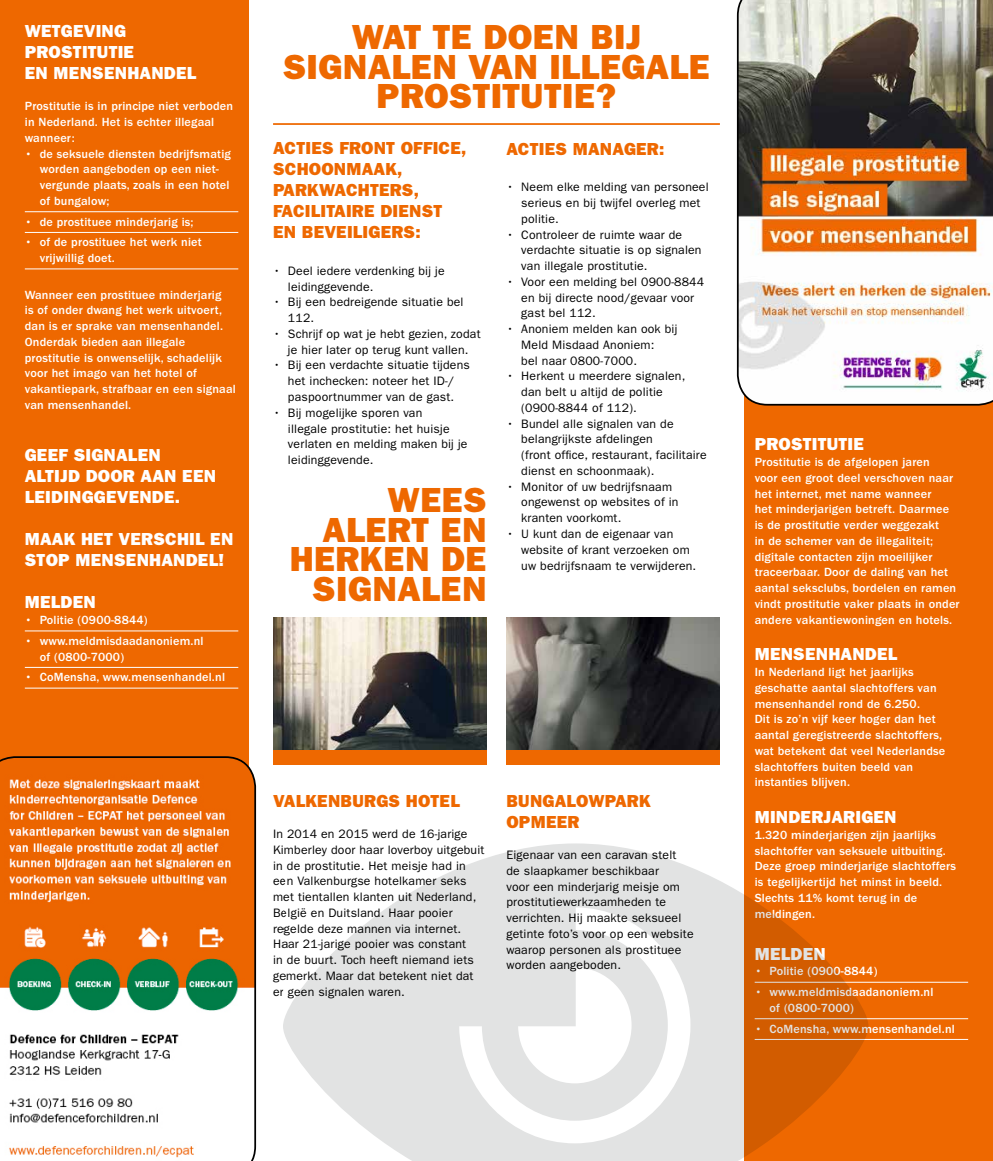
<style>
.page{position:relative;width:993px;height:1161px;background:#fff}
.page>*{position:absolute;margin:0;border:0;box-sizing:border-box;transform-origin:0 0}
.t1{font:35px/29.8px "ITC Franklin Gothic Std Hvy";letter-spacing:.015em;color:#ee6800;text-align:center}
.t2{font:17.5px/21px "ITC Franklin Gothic Std Hvy";letter-spacing:.015em;color:#fff}
.t3{font:17.5px/21px "ITC Franklin Gothic Std Hvy";letter-spacing:.015em;color:#ee6800}
.t4{font:12.25px/15.8px "ITC Franklin Gothic Std";letter-spacing:.015em;color:#000}
.t5{font:500 12.25px/15.8px "ITC Franklin Gothic Std";letter-spacing:.015em;color:#fff}
</style>
<div class="page">
<div style="left:0;top:0;width:248px;height:774px;background:#ee6800"></div>
<div style="left:744px;top:387px;width:248px;height:774px;background:#ee6800"></div>
<hr style="left:25px;top:211px;width:213px;height:1px;background:#fff">
<hr style="left:25px;top:232px;width:213px;height:1px;background:#fff">
<hr style="left:25px;top:268px;width:213px;height:1px;background:#fff">
<hr style="left:25px;top:630px;width:213px;height:1px;background:#fff">
<hr style="left:25px;top:667px;width:213px;height:1px;background:#fff">
<hr style="left:25px;top:688px;width:213px;height:1px;background:#fff">
<hr style="left:754px;top:982px;width:213px;height:1px;background:#fff">
<hr style="left:754px;top:1018px;width:213px;height:1px;background:#fff">
<hr style="left:754px;top:1039px;width:213px;height:1px;background:#fff">
<svg style="left:283px;top:843px;width:585px;height:318px;fill:#e2e3e3"></svg>
<img style="left:273px;top:618px;width:213px;height:132px">
<div style="left:273px;top:750px;width:213px;height:14px;background:#ee6800"></div>
<img style="left:506px;top:618px;width:213px;height:132px">
<div style="left:506px;top:750px;width:213px;height:14px;background:#ee6800"></div>
<hr style="left:273px;top:123px;width:446px;height:2px;background:#ee6800">
<svg style="left:0;top:756px;width:256px;height:405px"></svg>
<img style="left:736px;top:0;width:256px;height:406px">
<h2 class="t2" style="left:25px;top:20px;width:173px">WETGEVING<br>PROSTITUTIE<br>EN MENSENHANDEL</h2>
<p class="t5" style="left:25px;top:99px;width:210px">Prostitutie is in principe niet verboden in Nederland. Het is echter illegaal wanneer:</p>
<p class="t5" style="left:40px;top:146px;width:193px;text-indent:-15px">• de seksuele diensten bedrijfsmatig worden aangeboden op een niet&shy;vergunde plaats, zoals in een hotel of bungalow;</p>
<p class="t5" style="left:25px;top:214px;width:170px">• de prostituee minderjarig is;</p>
<p class="t5" style="left:40px;top:234px;width:163px;text-indent:-15px">• of de prostituee het werk niet vrijwillig doet.</p>
<p class="t5" style="left:25px;top:287px;width:212px">Wanneer een prostituee minderjarig<br>is of onder dwang het werk uitvoert, dan is er sprake van mensenhandel.<br>Onderdak bieden aan illegale prostitutie is onwenselijk, schadelijk voor het imago van het hotel of vakantiepark, strafbaar en een signaal van mensenhandel.</p>
<h2 class="t2" style="left:25px;top:445px;width:193px">GEEF SIGNALEN<br>ALTIJD DOOR AAN EEN<br>LEIDINGGEVENDE.</h2>
<h2 class="t2" style="left:25px;top:529px;width:210px">MAAK HET VERSCHIL EN<br>STOP MENSENHANDEL!</h2>
<h2 class="t2" style="left:25px;top:592px;width:72px">MELDEN</h2>
<p class="t5" style="left:25px;top:612px;width:124px">• Politie (0900-8844)</p>
<p class="t5" style="left:40px;top:633px;width:165px;text-indent:-15px">• www.meldmisdaadanoniem.nl of (0800-7000)</p>
<p class="t5" style="left:25px;top:669px;width:202px">• CoMensha, www.mensenhandel.nl</p>
<h1 class="t1" style="left:283px;top:22px;width:428px">WAT TE DOEN BIJ<br>SIGNALEN VAN ILLEGALE<br>PROSTITUTIE?</h1>
<h2 class="t3" style="left:506px;top:138px;width:159px">ACTIES MANAGER:</h2>
<p class="t4" style="left:521px;top:179px;width:189px;text-indent:-15px">• Neem elke melding van personeel serieus en bij twijfel overleg met politie.</p>
<p class="t4" style="left:521px;top:227px;width:182px;text-indent:-15px">• Controleer de ruimte waar de verdachte situatie is op signalen van illegale prostitutie.</p>
<p class="t4" style="left:521px;top:274px;width:184px;text-indent:-15px">• Voor een melding bel 0900-8844 en bij directe nood/gevaar voor gast bel 112.</p>
<p class="t4" style="left:521px;top:321px;width:158px;text-indent:-15px">• Anoniem melden kan ook bij<br>Meld Misdaad Anoniem:<br>bel naar 0800-7000.</p>
<p class="t4" style="left:521px;top:368px;width:165px;text-indent:-15px">• Herkent u meerdere signalen, dan belt u altijd de politie (0900-8844 of 112).</p>
<p class="t4" style="left:521px;top:416px;width:187px;text-indent:-15px">• Bundel alle signalen van de belangrijkste afdelingen<br>(front office, restaurant, facilitaire dienst en schoonmaak).</p>
<p class="t4" style="left:521px;top:479px;width:159px;text-indent:-15px">• Monitor of uw bedrijfsnaam ongewenst op websites of in kranten voorkomt.</p>
<p class="t4" style="left:521px;top:526px;width:176px;text-indent:-15px">• U kunt dan de eigenaar van website of krant verzoeken om uw bedrijfsnaam te verwijderen.</p>
<h2 class="t3" style="left:273px;top:138px;width:195px">ACTIES FRONT OFFICE,<br>SCHOONMAAK,<br>PARKWACHTERS,<br>FACILITAIRE DIENST<br>EN BEVEILIGERS:</h2>
<p class="t4" style="left:288px;top:263px;width:158px;text-indent:-15px">• Deel iedere verdenking bij je leidinggevende.</p>
<p class="t4" style="left:288px;top:294px;width:177px;text-indent:-15px">• Bij een bedreigende situatie bel<br>112.</p>
<p class="t4" style="left:273px;top:326px;width:209px;text-align:center">• Schrijf op wat je hebt gezien, zodat je hier later op terug kunt vallen.</p>
<p class="t4" style="left:273px;top:357px;width:198px;text-align:center">• Bij een verdachte situatie tijdens het inchecken: noteer het ID-/ paspoortnummer van de gast.</p>
<p class="t4" style="left:288px;top:405px;width:181px;text-indent:-15px">• Bij mogelijke sporen van<br>illegale prostitutie: het huisje verlaten en melding maken bij je leidinggevende.</p>
<h1 class="t1" style="left:289px;top:485px;width:198px;text-align:right">WEES<br>ALERT EN<br>HERKEN DE<br>SIGNALEN</h1>
<h2 class="t3" style="left:273px;top:790px;width:188px">VALKENBURGS HOTEL</h2>
<p class="t4" style="left:273px;top:826px;width:213px">In 2014 en 2015 werd de 16-jarige Kimberley door haar loverboy uitgebuit in de prostitutie. Het meisje had in een Valkenburgse hotelkamer seks met tientallen klanten uit Nederland, België en Duitsland. Haar pooier regelde deze mannen via internet.<br>Haar 21-jarige pooier was constant<br>in de buurt. Toch heeft niemand iets gemerkt. Maar dat betekent niet dat er geen signalen waren.</p>
<h2 class="t3" style="left:506px;top:790px;width:146px">BUNGALOWPARK<br>OPMEER</h2>
<p class="t4" style="left:506px;top:847px;width:189px">Eigenaar van een caravan stelt<br>de slaapkamer beschikbaar<br>voor een minderjarig meisje om prostitutiewerkzaamheden te verrichten. Hij maakte seksueel getinte foto’s voor op een website waarop personen als prostituee worden aangeboden.</p>
<h2 class="t2" style="left:754px;top:434px;width:111px">PROSTITUTIE</h2>
<p class="t5" style="left:754px;top:454px;width:206px">Prostitutie is de afgelopen jaren<br>voor een groot deel verschoven naar het internet, met name wanneer<br>het minderjarigen betreft. Daarmee is de prostitutie verder weggezakt<br>in de schemer van de illegaliteit; digitale contacten zijn moeilijker traceerbaar. Door de daling van het aantal seksclubs, bordelen en ramen vindt prostitutie vaker plaats in onder andere vakantiewoningen en hotels.</p>
<h2 class="t2" style="left:754px;top:644px;width:144px">MENSENHANDEL</h2>
<p class="t5" style="left:754px;top:664px;width:192px">In Nederland ligt het jaarlijks geschatte aantal slachtoffers van mensenhandel rond de 6.250.<br>Dit is zo’n vijf keer hoger dan het aantal geregistreerde slachtoffers, wat betekent dat veel Nederlandse slachtoffers buiten beeld van instanties blijven.</p>
<h2 class="t2" style="left:754px;top:806px;width:143px">MINDERJARIGEN</h2>
<p class="t5" style="left:754px;top:827px;width:203px">1.320 minderjarigen zijn jaarlijks slachtoffer van seksuele uitbuiting.<br>Deze groep minderjarige slachtoffers is tegelijkertijd het minst in beeld.<br>Slechts 11% komt terug in de meldingen.</p>
<h2 class="t2" style="left:754px;top:943px;width:72px">MELDEN</h2>
<p class="t5" style="left:754px;top:963px;width:124px">• Politie (0900-8844)</p>
<p class="t5" style="left:769px;top:984px;width:165px;text-indent:-15px">• www.meldmisdaadanoniem.nl of (0800-7000)</p>
<p class="t5" style="left:754px;top:1021px;width:202px">• CoMensha, www.mensenhandel.nl</p>
</div>
